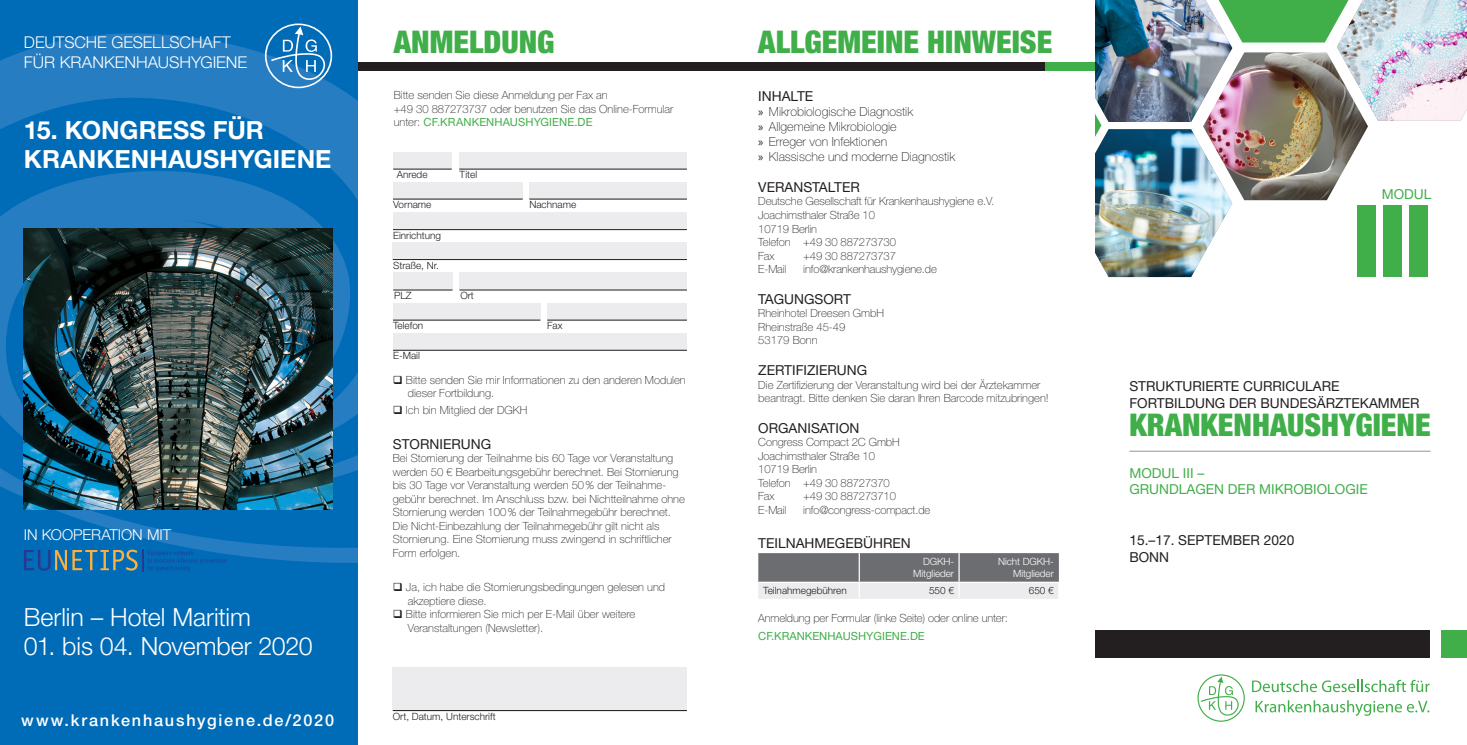
<style>
.page{position:relative;width:1467px;height:745px;background:#fff}
.page>*{position:absolute;margin:0;border:0;box-sizing:border-box;transform-origin:0 0}
.Subhead{font:900 condensed 100px "Helvetica Neue LT Std";color:#40ae49}
.Head{font:900 condensed 31.25px "Helvetica Neue LT Std";color:#40ae49}
.t1{font:300 25px "Helvetica Neue LT Std";letter-spacing:-.005em;color:#fff}
.t2{font:700 25px/28.8px "Helvetica Neue LT Std";letter-spacing:.005em;color:#fff}
.t3{font:300 16.25px/20px "Helvetica Neue LT Std";letter-spacing:-.005em;color:#fff}
.Website{font:500 16.25px "Helvetica Neue LT Std";letter-spacing:.11em;color:#fff}
.t4{font:300 15px "Helvetica Neue LT Std";letter-spacing:-.005em;color:#fff}
.Subhead-2{font:13.75px/16.5px "Helvetica Neue LT Std";color:#231f20}
.Subhead-3{font:13.75px/16.5px "Helvetica Neue LT Std";color:#40ae49}
.Fließtext{font:13.75px "Helvetica Neue LT Std";color:#231f20}
.t5{font:100 12.5px "Helvetica Neue LT Std";color:#231f20}
.Fließtext-2{font:100 11.25px/13.5px "Helvetica Neue LT Std";color:#231f20}
.Fließtext-3{font:300 10px "Helvetica Neue LT Std";color:#231f20}
.Fließtext-4{font:300 10px/12px "Helvetica Neue LT Std";letter-spacing:-.01em;color:#fff;text-align:right}
.s1{font-weight:400;color:#40ae49}
.s2{font-family:"Myriad Pro";font-weight:400}
</style>
<div class="page">
<hr style="left:1129px;top:450px;width:302px;height:1px;background:#939598">
<img style="left:1095px;top:0;width:372px;height:277px">
<div style="left:1081px;top:630px;width:349px;height:27px;background:#231f20"></div>
<div style="left:1442px;top:630px;width:25px;height:27px;background:#40ae49"></div>
<svg style="left:1197px;top:674px;width:48px;height:47px"></svg>
<svg style="left:1252px;top:679px;width:178px;height:12px"></svg>
<svg style="left:1255px;top:700px;width:174px;height:15px"></svg>
<div style="left:936px;top:0;width:159px;height:743px;background:#fff"></div>
<div style="left:358px;top:62px;width:687px;height:9px;background:#231f20"></div>
<div style="left:1045px;top:62px;width:50px;height:9px;background:#40ae49"></div>
<svg style="left:758px;top:553px;width:301px;height:45px;background:#9c9c9f"></svg>
<div style="left:393px;top:151px;width:59px;height:18px;background:#ececee"></div>
<hr style="left:393px;top:169px;width:59px;height:1px;background:#231f20">
<div style="left:459px;top:151px;width:228px;height:18px;background:#ececee"></div>
<hr style="left:459px;top:169px;width:228px;height:1px;background:#231f20">
<div style="left:393px;top:181px;width:130px;height:18px;background:#ececee"></div>
<hr style="left:393px;top:199px;width:130px;height:1px;background:#231f20">
<div style="left:529px;top:181px;width:158px;height:18px;background:#ececee"></div>
<hr style="left:529px;top:199px;width:158px;height:1px;background:#231f20">
<div style="left:393px;top:212px;width:294px;height:18px;background:#ececee"></div>
<hr style="left:393px;top:229px;width:294px;height:1px;background:#231f20">
<div style="left:393px;top:242px;width:294px;height:18px;background:#ececee"></div>
<hr style="left:393px;top:259px;width:294px;height:1px;background:#231f20">
<div style="left:393px;top:272px;width:60px;height:18px;background:#ececee"></div>
<hr style="left:393px;top:289px;width:60px;height:1px;background:#231f20">
<div style="left:460px;top:272px;width:227px;height:18px;background:#ececee"></div>
<hr style="left:460px;top:289px;width:227px;height:1px;background:#231f20">
<div style="left:393px;top:302px;width:147px;height:18px;background:#ececee"></div>
<hr style="left:393px;top:319px;width:147px;height:1px;background:#231f20">
<div style="left:547px;top:302px;width:140px;height:18px;background:#ececee"></div>
<hr style="left:547px;top:319px;width:140px;height:1px;background:#231f20">
<div style="left:393px;top:332px;width:294px;height:18px;background:#ececee"></div>
<hr style="left:393px;top:350px;width:294px;height:1px;background:#231f20">
<div style="left:393px;top:667px;width:294px;height:43px;background:#ececee"></div>
<hr style="left:393px;top:709px;width:294px;height:1px;background:#231f20">
<div style="left:0;top:0;width:358px;height:744px;background:#006bb6"></div>
<svg style="left:0;top:33px;width:358px;height:530px"></svg>
<img style="left:24px;top:229px;width:308px;height:279px">
<svg style="left:265px;top:23px;width:67px;height:65px"></svg>
<svg style="left:24px;top:548px;width:202px;height:23px"></svg>
<p class="t3" style="left:24px;top:32px;width:225px">DEUTSCHE GESELLSCHAFT<br>FÜR KRANKENHAUSHYGIENE</p>
<p class="t2" style="left:24px;top:115px;width:309px">15. KONGRESS FÜR<br>KRANKENHAUSHYGIENE</p>
<p class="t4" style="left:24px;top:525px;width:149px">IN KOOPERATION MIT</p>
<p class="t1" style="left:24px;top:601px;width:228px">Berlin – Hotel Maritim</p>
<p class="t1" style="left:24px;top:630px;width:290px">01. bis 04. November 2020</p>
<p class="Website" style="left:21px;top:710px;width:314px">www.krankenhaushygiene.de/2020</p>
<p class="Head" style="left:394px;top:23px;width:162px">ANMELDUNG</p>
<p class="Fließtext-2" style="left:394px;top:89px;width:281px">Bitte senden Sie diese Anmeldung per Fax an<br>+49 30 887273737 oder benutzen Sie das Online-Formular unter: <span class="s1">CF.KRANKENHAUSHYGIENE.DE</span></p>
<p class="Fließtext-3" style="left:397px;top:168px;width:32px">Anrede</p>
<p class="Fließtext-3" style="left:460px;top:168px;width:19px">Titel</p>
<p class="Fließtext-3" style="left:393px;top:199px;width:40px">Vorname</p>
<p class="Fließtext-3" style="left:393px;top:229px;width:49px">Einrichtung</p>
<p class="Fließtext-3" style="left:393px;top:259px;width:47px">Straße, Nr.</p>
<p class="Fließtext-3" style="left:394px;top:289px;width:19px">PLZ</p>
<p class="Fließtext-3" style="left:460px;top:289px;width:15px">Ort</p>
<p class="Fließtext-3" style="left:393px;top:319px;width:32px">Telefon</p>
<p class="Fließtext-3" style="left:393px;top:349px;width:28px">E-Mail</p>
<p class="Fließtext-3" style="left:529px;top:198px;width:48px">Nachname</p>
<p class="Fließtext-3" style="left:547px;top:319px;width:17px">Fax</p>
<p class="Fließtext-2" style="left:408px;top:373px;width:279px;text-indent:-15px">❑ Bitte senden Sie mir Informationen zu den anderen Modulen dieser Fortbildung.</p>
<p class="Fließtext-2" style="left:393px;top:403px;width:136px">❑ Ich bin Mitglied der DGKH</p>
<p class="Subhead-2" style="left:393px;top:435px;width:100px">STORNIERUNG</p>
<p class="Fließtext-2" style="left:393px;top:451px;width:294px">Bei Stornierung der Teilnahme bis 60 Tage vor Veranstaltung werden 50 € Bearbeitungsgebühr berechnet. Bei Stornierung bis 30 Tage vor Veranstaltung werden 50% der Teilnahme&shy;gebühr berechnet. Im Anschluss bzw. bei Nichtteilnahme ohne Stornierung werden 100% der Teilnahmegebühr berechnet.<br>Die Nicht-Einbezahlung der Teilnahmegebühr gilt nicht als Stornierung. Eine Stornierung muss zwingend in schriftlicher Form erfolgen.</p>
<p class="Fließtext-2" style="left:408px;top:580px;width:259px;text-indent:-15px">❑ Ja, ich habe die Stornierungsbedingungen gelesen und akzeptiere diese.</p>
<p class="Fließtext-2" style="left:408px;top:607px;width:229px;text-indent:-15px">❑ Bitte informieren Sie mich per E-Mail über weitere<br>Veranstaltungen (Newsletter).</p>
<p class="Fließtext-3" style="left:393px;top:710px;width:104px">Ort, Datum, Unterschrift</p>
<p class="Head" style="left:758px;top:23px;width:296px">ALLGEMEINE HINWEISE</p>
<p class="Subhead-2" style="left:758px;top:88px;width:56px">INHALTE</p>
<p class="t5" style="left:758px;top:104px;width:156px"><span class="s2">»</span> Mikrobiologische Diagnostik</p>
<p class="t5" style="left:758px;top:119px;width:140px"><span class="s2">»</span> Allgemeine Mikrobiologie</p>
<p class="t5" style="left:758px;top:134px;width:130px"><span class="s2">»</span> Erreger von Infektionen</p>
<p class="t5" style="left:758px;top:149px;width:198px"><span class="s2">»</span> Klassische und moderne Diagnostik</p>
<p class="Subhead-2" style="left:758px;top:178px;width:103px">VERANSTALTER</p>
<p class="Fließtext-2" style="left:758px;top:194px;width:238px">Deutsche Gesellschaft für Krankenhaushygiene e.V.</p>
<p class="Fließtext-2" style="left:758px;top:208px;width:118px">Joachimsthaler Straße 10</p>
<p class="Fließtext-2" style="left:758px;top:221px;width:60px">10719 Berlin</p>
<p class="Fließtext-2" style="left:758px;top:235px;width:139px">Telefon +49 30 887273730</p>
<p class="Fließtext-2" style="left:758px;top:248px;width:18px">Fax</p>
<p class="Fließtext-2" style="left:803px;top:248px;width:94px">+49 30 887273737</p>
<p class="Fließtext-2" style="left:758px;top:262px;width:30px">E-Mail</p>
<p class="Fließtext-2" style="left:803px;top:262px;width:135px">info@krankenhaushygiene.de</p>
<p class="Subhead-2" style="left:758px;top:290px;width:94px">TAGUNGSORT</p>
<p class="Fließtext-2" style="left:758px;top:306px;width:127px">Rheinhotel Dreesen GmbH</p>
<p class="Fließtext-2" style="left:758px;top:320px;width:89px">Rheinstraße 45-49</p>
<p class="Fließtext-2" style="left:758px;top:333px;width:61px">53179 Bonn</p>
<p class="Subhead-2" style="left:758px;top:361px;width:110px">ZERTIFIZIERUNG</p>
<p class="Fließtext-2" style="left:758px;top:377px;width:292px">Die Zertifizierung der Veranstaltung wird bei der Ärztekammer beantragt. Bitte denken Sie daran Ihren Barcode mitzubringen!</p>
<p class="Subhead-2" style="left:758px;top:419px;width:103px">ORGANISATION</p>
<p class="Fließtext-2" style="left:758px;top:435px;width:143px">Congress Compact 2C GmbH</p>
<p class="Fließtext-2" style="left:758px;top:448px;width:118px">Joachimsthaler Straße 10</p>
<p class="Fließtext-2" style="left:758px;top:462px;width:60px">10719 Berlin</p>
<p class="Fließtext-2" style="left:758px;top:475px;width:133px">Telefon +49 30 88727370</p>
<p class="Fließtext-2" style="left:758px;top:489px;width:18px">Fax</p>
<p class="Fließtext-2" style="left:803px;top:489px;width:94px">+49 30 887273710</p>
<p class="Fließtext-2" style="left:758px;top:502px;width:30px">E-Mail</p>
<p class="Fließtext-2" style="left:803px;top:502px;width:129px">info@congress-compact.de</p>
<p class="Fließtext" style="left:758px;top:534px;width:154px">TEILNAHMEGEBÜHREN</p>
<p class="Fließtext-4" style="left:913px;top:555px;width:42px">DGKH-<br>Mitglieder</p>
<p class="Fließtext-4" style="left:998px;top:555px;width:57px">Nicht DGKH-<br>Mitglieder</p>
<p class="Fließtext-3" style="left:763px;top:584px;width:85px">Teilnahmegebühren</p>
<p class="Fließtext-3" style="left:929px;top:584px;width:27px">550 €</p>
<p class="Fließtext-3" style="left:1029px;top:584px;width:27px">650 €</p>
<p class="Fließtext-2" style="left:758px;top:609px;width:251px;line-height:17.5px">Anmeldung per Formular (linke Seite) oder online unter:<br><span class="s1">CF.KRANKENHAUSHYGIENE.DE</span></p>
<p class="Subhead-3" style="left:1382px;top:185px;width:51px">MODUL</p>
<p class="Subhead" style="left:1353px;top:180px;width:79px">III</p>
<p class="Subhead-2" style="left:1129px;top:377px;width:212px">STRUKTURIERTE CURRICULARE</p>
<p class="Subhead-2" style="left:1129px;top:394px;width:292px">FORTBILDUNG DER BUNDESÄRZTEKAMMER</p>
<p class="Head" style="left:1129px;top:405px;width:303px">KRANKENHAUSHYGIENE</p>
<p class="Subhead-3" style="left:1129px;top:464px;width:240px">MODUL III –<br>GRUNDLAGEN DER MIKROBIOLOGIE</p>
<p class="Subhead-2" style="left:1129px;top:531px;width:167px">15.–17. SEPTEMBER 2020<br>BONN</p>
</div>
